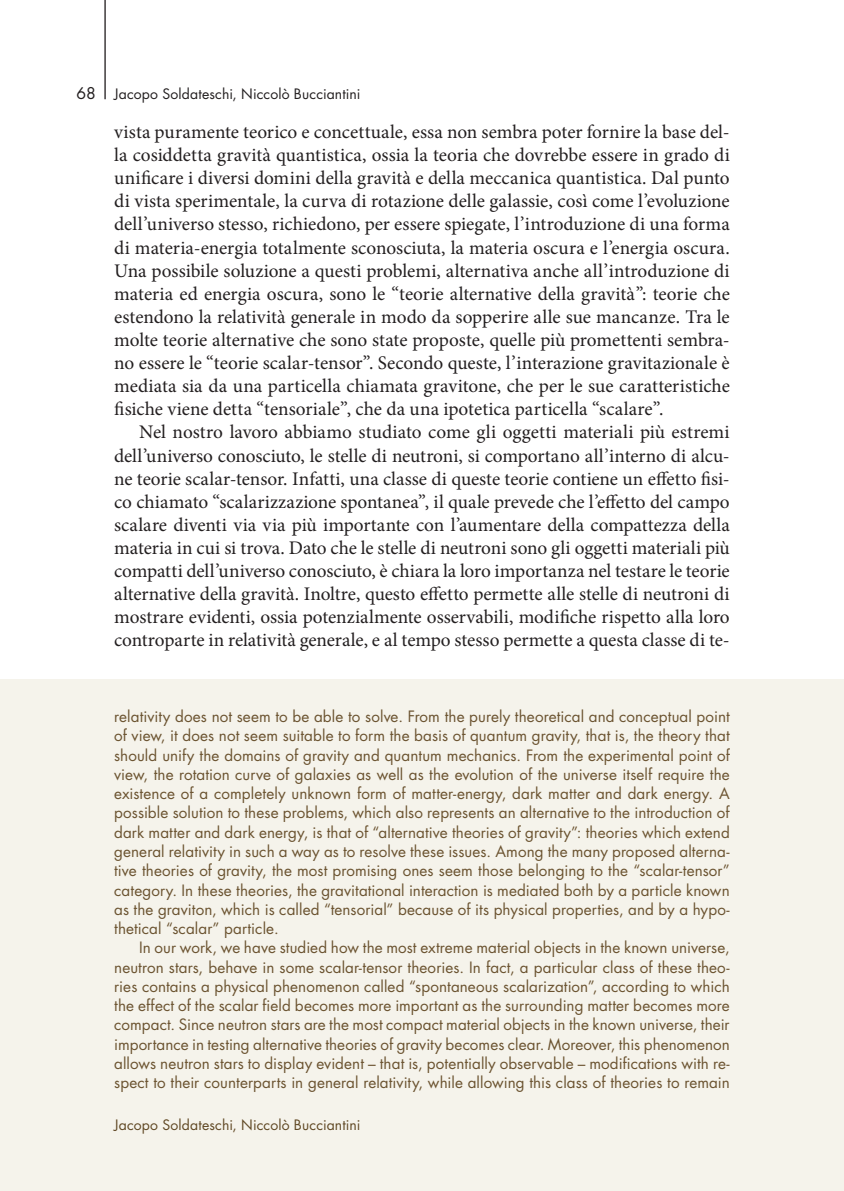
<style>
.page{position:relative;width:844px;height:1191px;background:#fff}
.page>*{position:absolute;margin:0;border:0;box-sizing:border-box;transform-origin:0 0}
.t1{font:19.25px/23.1px "Minion Pro";color:#231f20;text-align:justify}
.t2{font:15.75px "Futura Std";color:#231f20}
.t3{font:15.22px/19.2px "Futura Std";letter-spacing:.005em;color:#6b5330;text-align:justify}
.t4{font:14px "Futura Std";letter-spacing:.01em;color:#231f20}
.t5{font:14px "Futura Std";letter-spacing:.01em;color:#604824}
</style>
<div class="page">
<div style="left:0;top:680px;width:843px;height:511px;background:#f5f3eb"></div>
<hr style="left:104px;top:0;width:2px;height:99px;background:#231f20">
<p class="t2" style="left:76px;top:83px;width:21px">68</p>
<p class="t4" style="left:114px;top:85px;width:248px">Jacopo Soldateschi, Niccolò Bucciantini</p>
<p class="t1" style="left:114px;top:120px;width:617px">vista puramente teorico e concettuale, essa non sembra poter fornire la base del&shy;la cosiddetta gravità quantistica, ossia la teoria che dovrebbe essere in grado di unificare i diversi domini della gravità e della meccanica quantistica. Dal punto di vista sperimentale, la curva di rotazione delle galassie, così come l’evoluzione dell’universo stesso, richiedono, per essere spiegate, l’introduzione di una forma di materia-energia totalmente sconosciuta, la materia oscura e l’energia oscura.<br>Una possibile soluzione a questi problemi, alternativa anche all’introduzione di materia ed energia oscura, sono le “teorie alternative della gravità”: teorie che estendono la relatività generale in modo da sopperire alle sue mancanze. Tra le molte teorie alternative che sono state proposte, quelle più promettenti sembra&shy;no essere le “teorie scalar-tensor”. Secondo queste, l’interazione gravitazionale è mediata sia da una particella chiamata gravitone, che per le sue caratteristiche fisiche viene detta “tensoriale”, che da una ipotetica particella “scalare”.</p>
<p class="t1" style="left:114px;top:421px;width:617px;text-indent:25px">Nel nostro lavoro abbiamo studiato come gli oggetti materiali più estremi dell’universo conosciuto, le stelle di neutroni, si comportano all’interno di alcu&shy;ne teorie scalar-tensor. Infatti, una classe di queste teorie contiene un effetto fisi&shy;co chiamato “scalarizzazione spontanea”, il quale prevede che l’effetto del campo scalare diventi via via più importante con l’aumentare della compattezza della materia in cui si trova. Dato che le stelle di neutroni sono gli oggetti materiali più compatti dell’universo conosciuto, è chiara la loro importanza nel testare le teorie alternative della gravità. Inoltre, questo effetto permette alle stelle di neutroni di mostrare evidenti, ossia potenzialmente osservabili, modifiche rispetto alla loro controparte in relatività generale, e al tempo stesso permette a questa classe di te-</p>
<p class="t3" style="left:114px;top:707px;width:617px">relativity does not seem to be able to solve. From the purely theoretical and conceptual point of view, it does not seem suitable to form the basis of quantum gravity, that is, the theory that should unify the domains of gravity and quantum mechanics. From the experimental point of view, the rotation curve of galaxies as well as the evolution of the universe itself require the existence of a completely unknown form of matter-energy, dark matter and dark energy. A possible solution to these problems, which also represents an alternative to the introduction of dark matter and dark energy, is that of “alternative theories of gravity”: theories which extend general relativity in such a way as to resolve these issues. Among the many proposed alterna&shy;tive theories of gravity, the most promising ones seem those belonging to the “scalar-tensor” category. In these theories, the gravitational interaction is mediated both by a particle known as the graviton, which is called “tensorial” because of its physical properties, and by a hypo&shy;thetical “scalar” particle.</p>
<p class="t3" style="left:114px;top:938px;width:617px;text-indent:25px">In our work, we have studied how the most extreme material objects in the known universe, neutron stars, behave in some scalar-tensor theories. In fact, a particular class of these theo&shy;ries contains a physical phenomenon called “spontaneous scalarization”, according to which the effect of the scalar field becomes more important as the surrounding matter becomes more compact. Since neutron stars are the most compact material objects in the known universe, their importance in testing alternative theories of gravity becomes clear. Moreover, this phenomenon allows neutron stars to display evident – that is, potentially observable – modifications with re&shy;spect to their counterparts in general relativity, while allowing this class of theories to remain</p>
<p class="t5" style="left:114px;top:1116px;width:248px">Jacopo Soldateschi, Niccolò Bucciantini</p>
</div>
